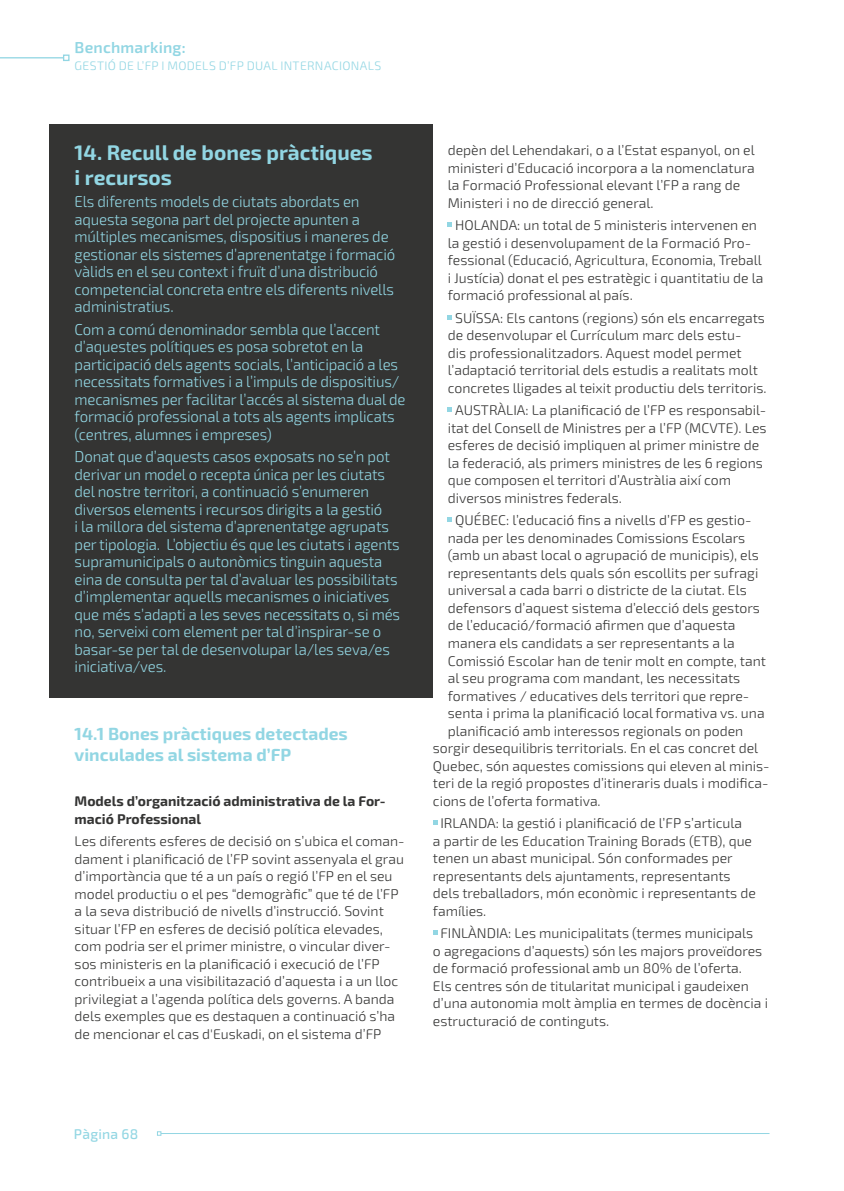
<style>
.page{position:relative;width:844px;height:1191px;background:#fff}
.page>*{position:absolute;margin:0;border:0;box-sizing:border-box;transform-origin:0 0}
.t1{font:700 21px/24.5px "Exo 2";color:#92d6e3}
.t2{font:700 17.5px/21px "Exo 2";color:#92d6e3}
.t3{font:300 15.75px/17.5px "Exo 2";letter-spacing:-.01em;color:#92d6e3;scale:.95 1}
.t4{font:600 15.75px "Exo 2";letter-spacing:.01em;color:#92d6e3}
.t5{font:300 14px/17.5px "Exo 2";color:#343433}
.t6{font:700 14px/17.5px "Exo 2";color:#343433}
.t7{font:500 14px "Exo 2";letter-spacing:.015em;color:#92d6e3}
.t8{font:300 12.25px "Exo 2";letter-spacing:.025em;color:#92d6e3}
</style>
<div class="page">
<svg style="left:447px;top:222px;width:5px;height:5px"></svg>
<svg style="left:447px;top:315px;width:5px;height:4px"></svg>
<svg style="left:447px;top:407px;width:5px;height:5px"></svg>
<svg style="left:447px;top:517px;width:5px;height:5px"></svg>
<svg style="left:433px;top:820px;width:4px;height:4px"></svg>
<svg style="left:433px;top:930px;width:4px;height:4px"></svg>
<div style="left:49px;top:124px;width:384px;height:574px;background:#343433"></div>
<hr style="left:0;top:57px;width:64px;height:1px;background:#92d6e3">
<svg style="left:63px;top:55px;width:6px;height:6px"></svg>
<hr style="left:161px;top:1133px;width:608px;height:1px;background:#92d6e3">
<svg style="left:157px;top:1131px;width:4px;height:4px"></svg>
<p class="t4" style="left:75px;top:38px;width:113px">Benchmarking:</p>
<p class="t8" style="left:75px;top:58px;width:308px">GESTIÓ DE L’FP I MODELS D’FP DUAL INTERNACIONALS</p>
<h1 class="t1" style="left:75px;top:140px;width:299px">14. Recull de bones pràctiques i recursos</h1>
<p class="t3" style="left:75px;top:192px;width:339px">Els diferents models de ciutats abordats en aquesta segona part del projecte apunten a múltiples mecanismes, dispositius i maneres de gestionar els sistemes d’aprenentatge i formació vàlids en el seu context i fruït d’una distribució competencial concreta entre els diferents nivells administratius.</p>
<p class="t3" style="left:75px;top:320px;width:350px">Com a comú denominador sembla que l’accent d’aquestes polítiques es posa sobretot en la participació dels agents socials, l’anticipació a les necessitats formatives i a l’impuls de dispositius/ mecanismes per facilitar l’accés al sistema dual de formació professional a tots als agents implicats (centres, alumnes i empreses)</p>
<p class="t3" style="left:75px;top:447px;width:344px">Donat que d’aquests casos exposats no se’n pot derivar un model o recepta única per les ciutats del nostre territori, a continuació s’enumeren diversos elements i recursos dirigits a la gestió<br>i la millora del sistema d’aprenentatge agrupats per tipologia. L’objectiu és que les ciutats i agents supramunicipals o autonòmics tinguin aquesta eina de consulta per tal d’avaluar les possibilitats d’implementar aquells mecanismes o iniciatives que més s’adapti a les seves necessitats o, si més no, serveixi com element per tal d’inspirar-se o basar-se per tal de desenvolupar la/les seva/es iniciativa/ves.</p>
<p class="t2" style="left:75px;top:722px;width:275px">14.1 Bones pràctiques detectades vinculades al sistema d’FP</p>
<p class="t6" style="left:75px;top:791px;width:312px">Models d’organització administrativa de la For&shy;mació Professional</p>
<p class="t5" style="left:75px;top:832px;width:331px">Les diferents esferes de decisió on s’ubica el coman&shy;dament i planificació de l’FP sovint assenyala el grau d’importància que té a un país o regió l’FP en el seu model productiu o el pes “demogràfic” que té de l’FP a la seva distribució de nivells d’instrucció. Sovint situar l’FP en esferes de decisió política elevades, com podria ser el primer ministre, o vincular diver&shy;sos ministeris en la planificació i execució de l’FP contribueix a una visibilitazació d’aquesta i a un lloc privilegiat a l’agenda política dels governs. A banda dels exemples que es destaquen a continuació s’ha de mencionar el cas d'Euskadi, on el sistema d’FP</p>
<p class="t5" style="left:447px;top:141px;width:308px">depèn del Lehendakari, o a l’Estat espanyol, on el ministeri d’Educació incorpora a la nomenclatura la Formació Professional elevant l’FP a rang de Ministeri i no de direcció general.</p>
<p class="t5" style="left:447px;top:216px;width:317px;text-indent:7px">HOLANDA: un total de 5 ministeris intervenen en la gestió i desenvolupament de la Formació Pro&shy;fessional (Educació, Agricultura, Economia, Treball i Justícia) donat el pes estratègic i quantitatiu de la formació professional al país.</p>
<p class="t5" style="left:447px;top:309px;width:320px;text-indent:7px">SUÏSSA: Els cantons (regions) són els encarregats de desenvolupar el Currículum marc dels estu-<br>dis professionalitzadors. Aquest model permet l’adaptació territorial dels estudis a realitats molt concretes lligades al teixit productiu dels territoris.</p>
<p class="t5" style="left:447px;top:401px;width:320px;text-indent:7px">AUSTRÀLIA: La planificació de l’FP es responsabil&shy;itat del Consell de Ministres per a l’FP (MCVTE). Les esferes de decisió impliquen al primer ministre de la federació, als primers ministres de les 6 regions que composen el territori d’Austràlia així com diversos ministres federals.</p>
<p class="t5" style="left:455px;top:511px;width:298px">QUÉBEC: l’educació fins a nivells d’FP es gestio-</p>
<p class="t5" style="left:447px;top:529px;width:299px">nada per les denominades Comissions Escolars</p>
<p class="t5" style="left:447px;top:546px;width:312px">(amb un abast local o agrupació de municipis), els</p>
<p class="t5" style="left:447px;top:564px;width:312px">representants dels quals són escollits per sufragi</p>
<p class="t5" style="left:447px;top:581px;width:300px">universal a cada barri o districte de la ciutat. Els</p>
<p class="t5" style="left:447px;top:599px;width:313px">defensors d’aquest sistema d’elecció dels gestors</p>
<p class="t5" style="left:447px;top:616px;width:289px">de l’educació/formació afirmen que d’aquesta</p>
<p class="t5" style="left:447px;top:634px;width:288px">manera els candidats a ser representants a la</p>
<p class="t5" style="left:447px;top:651px;width:319px">Comissió Escolar han de tenir molt en compte, tant</p>
<p class="t5" style="left:447px;top:669px;width:294px">al seu programa com mandant, les necessitats</p>
<p class="t5" style="left:447px;top:686px;width:303px">formatives / educatives dels territori que repre-</p>
<p class="t5" style="left:447px;top:704px;width:318px">senta i prima la planificació local formativa vs. una</p>
<p class="t5" style="left:447px;top:721px;width:297px">planificació amb interessos regionals on poden</p>
<p class="t5" style="left:433px;top:739px;width:327px">sorgir desequilibris territorials. En el cas concret del</p>
<p class="t5" style="left:433px;top:756px;width:338px">Quebec, són aquestes comissions qui eleven al minis-</p>
<p class="t5" style="left:433px;top:774px;width:337px">teri de la regió propostes d’itineraris duals i modifica-</p>
<p class="t5" style="left:433px;top:791px;width:169px">cions de l’oferta formativa.</p>
<p class="t5" style="left:433px;top:814px;width:324px;text-indent:7px">IRLANDA: la gestió i planificació de l’FP s’articula<br>a partir de les Education Training Borads (ETB), que tenen un abast municipal. Són conformades per representants dels ajuntaments, representants dels treballadors, món econòmic i representants de famílies.</p>
<p class="t5" style="left:433px;top:924px;width:336px;text-indent:7px">FINLÀNDIA: Les municipalitats (termes municipals<br>o agregacions d’aquests) són les majors proveïdores de formació professional amb un 80% de l’oferta.<br>Els centres són de titularitat municipal i gaudeixen d’una autonomia molt àmplia en termes de docència i estructuració de continguts.</p>
<p class="t7" style="left:74px;top:1123px;width:66px">Pàgina 68</p>
</div>
